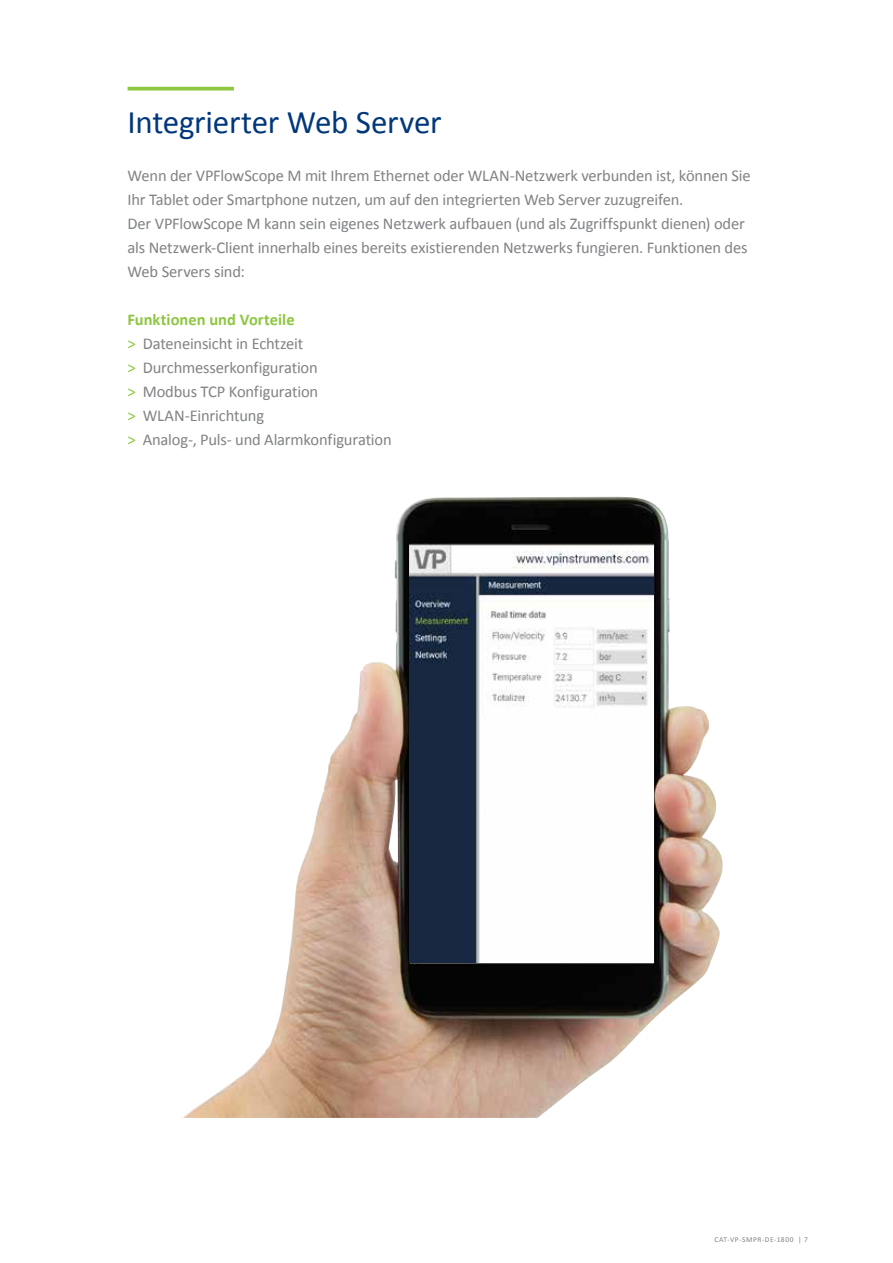
<style>
.page{position:relative;width:893px;height:1263px;background:#fff}
.page>*{position:absolute;margin:0;border:0;box-sizing:border-box;transform-origin:0 0}
.t1{font:33px "Calibri";letter-spacing:-.01em;color:#00377b}
.t2{font:16.5px/24px "Calibri";letter-spacing:-.01em;color:#808285}
.t3{font:7.5px "Calibri";letter-spacing:.07em;color:#808285}
.s1{font-weight:700;color:#8dc63f}
.s2{color:#8dc63f}
</style>
<div class="page">
<img style="left:183px;top:497px;width:540px;height:621px">
<img style="left:409px;top:544px;width:244px;height:419px">
<svg style="left:128px;top:87px;width:106px;height:4px"></svg>
<h1 class="t1" style="left:128px;top:101px;width:316px">Integrierter Web Server</h1>
<p class="t2" style="left:128px;top:164px;width:625px">Wenn der VPFlowScope M mit Ihrem Ethernet oder WLAN-Netzwerk verbunden ist, können Sie Ihr Tablet oder Smartphone nutzen, um auf den integrierten Web Server zuzugreifen.<br>Der VPFlowScope M kann sein eigenes Netzwerk aufbauen (und als Zugriffspunkt dienen) oder als Netzwerk-Client innerhalb eines bereits existierenden Netzwerks fungieren. Funktionen des Web Servers sind:</p>
<p class="t2" style="left:128px;top:308px;width:266px"><span class="s1">Funktionen und Vorteile<br></span><span class="s2">&gt;</span> Dateneinsicht in Echtzeit<br><span class="s2">&gt;</span> Durchmesserkonfiguration<br><span class="s2">&gt;</span> Modbus TCP Konfiguration<br><span class="s2">&gt;</span> WLAN-Einrichtung<br><span class="s2">&gt;</span> Analog-, Puls- und Alarmkonfiguration</p>
<p class="t3" style="left:714px;top:1234px;width:95px">CAT-VP-SMPR-DE-1800 | 7</p>
</div>
